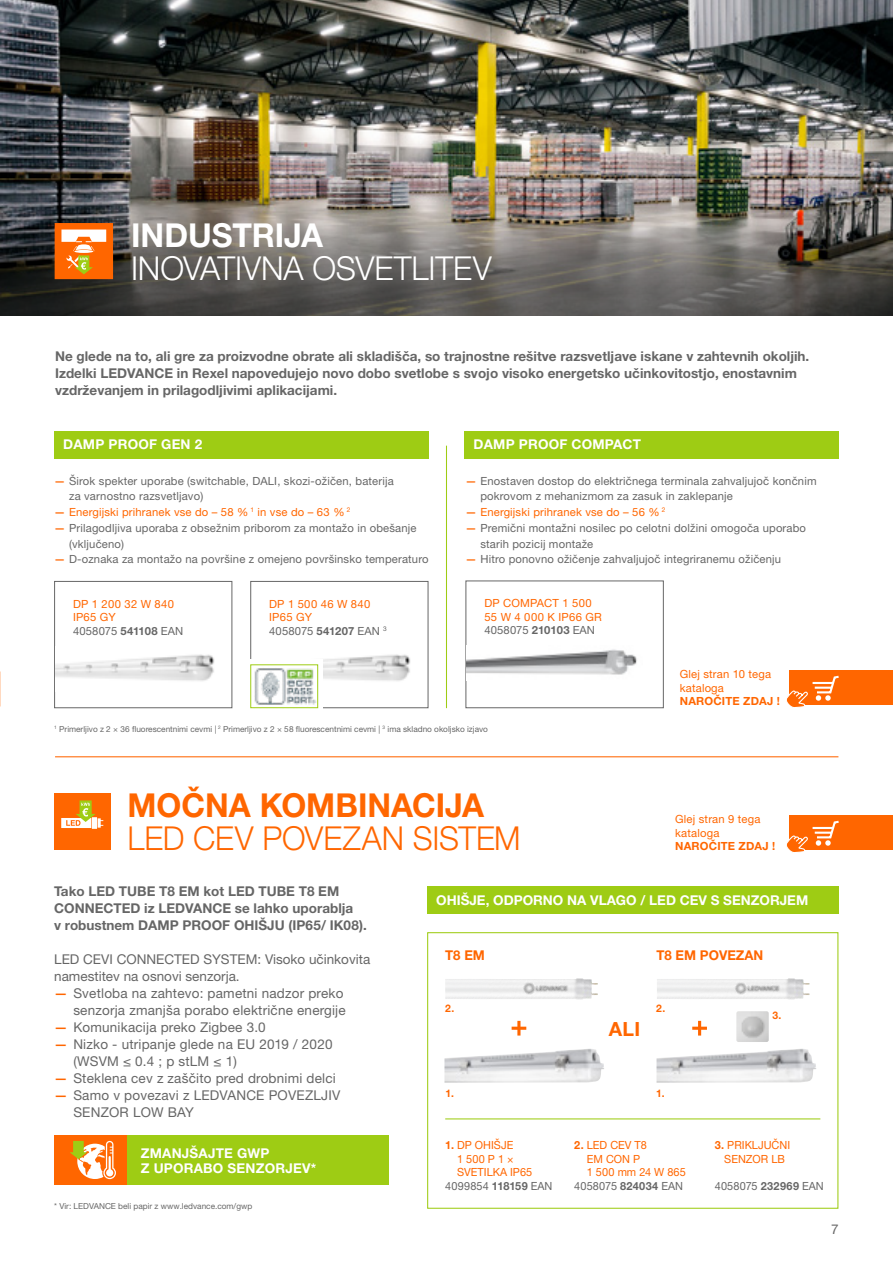
<style>
.page{position:relative;width:893px;height:1263px;background:#fff}
.page>*{position:absolute;margin:0;border:0;box-sizing:border-box;transform-origin:0 0}
.t1{font:300 33px "Helvetica Neue LT Pro";letter-spacing:-.005em;color:#fff}
.t2{font:300 33px "Helvetica Neue LT Pro";letter-spacing:-.005em;color:#f60;scale:.96 1}
.t3{font:700 33px "Helvetica Neue LT Pro";color:#f60}
.t4{font:700 33px "Helvetica Neue LT Pro";color:#fff}
.t5{font:700 19.5px "Helvetica Neue LT Pro";color:#f60}
.t6{font:700 13.5px/17px "Helvetica Neue LT Pro";color:#666}
.t7{font:13.5px/17px "Helvetica Neue LT Pro";letter-spacing:.015em;color:#666}
.t8{font:700 13.5px/15px "Helvetica Neue LT Pro";letter-spacing:.015em;color:#fff}
.t9{font:700 13.5px "Helvetica Neue LT Pro";color:#f60}
.t10{font:11.25px/15.8px "Helvetica Neue LT Pro";letter-spacing:.015em;color:#666}
.t11{font:11.25px/13.5px "Helvetica Neue LT Pro";letter-spacing:.015em;color:#f60}
.t12{font:700 11.25px "Helvetica Neue LT Pro";letter-spacing:.015em;color:#f60}
.t13{font:700 10.5px "Helvetica Neue LT Pro";color:#f60}
.t14{font:8.25px "Helvetica Neue LT Pro";color:#666}
.s1{font-weight:500;color:#f60}
.s2{font-weight:500}
.s3{color:#666}
.s4{font-weight:700;color:#666}
.s5{font-weight:700}
</style>
<div class="page">
<div style="left:427px;top:932px;width:411px;height:277px;border:1px solid #9ecc14"></div>
<img style="left:0;top:0;width:893px;height:223px">
<img style="left:489px;top:978px;width:109px;height:22px">
<img style="left:701px;top:978px;width:109px;height:22px">
<svg style="left:512px;top:1021px;width:14px;height:14px"></svg>
<img style="left:736px;top:1011px;width:33px;height:31px">
<svg style="left:692px;top:1021px;width:15px;height:14px"></svg>
<img style="left:656px;top:1049px;width:160px;height:34px">
<img style="left:444px;top:1049px;width:160px;height:34px">
<svg style="left:1px;top:223px;width:892px;height:93px;background:#625f5b"></svg>
<hr style="left:0;top:223px;width:1px;height:93px;background:#1c2023">
<div style="left:54px;top:1135px;width:335px;height:50px;background:#9ecc14"></div>
<hr style="left:55px;top:756px;width:783px;height:1px;background:#f60">
<div style="left:54px;top:431px;width:374px;height:27px;background:#9ecc14"></div>
<div style="left:465px;top:431px;width:374px;height:27px;background:#9ecc14"></div>
<div style="left:54px;top:581px;width:178px;height:127px;border:1px solid #666"></div>
<div style="left:250px;top:581px;width:178px;height:127px;border:1px solid #666"></div>
<div style="left:465px;top:580px;width:199px;height:128px;border:1px solid #666"></div>
<hr style="left:446px;top:446px;width:1px;height:262px;background:#9ecc14">
<div style="left:427px;top:886px;width:411px;height:28px;background:#9ecc14"></div>
<img style="left:466px;top:645px;width:171px;height:35px">
<img style="left:55px;top:647px;width:160px;height:44px">
<img style="left:323px;top:654px;width:88px;height:27px">
<svg style="left:55px;top:223px;width:58px;height:56px"></svg>
<svg style="left:61px;top:229px;width:45px;height:45px"></svg>
<hr style="left:445px;top:1118px;width:375px;height:1px;background:#9ecc14">
<div style="left:54px;top:793px;width:56px;height:56px;background:#f60"></div>
<svg style="left:61px;top:800px;width:42px;height:29px"></svg>
<div style="left:790px;top:670px;width:103px;height:35px;background:#f60"></div>
<svg style="left:786px;top:674px;width:53px;height:34px"></svg>
<div style="left:790px;top:815px;width:103px;height:35px;background:#f60"></div>
<svg style="left:786px;top:819px;width:53px;height:34px"></svg>
<div style="left:54px;top:1135px;width:73px;height:50px;background:#f60"></div>
<svg style="left:70px;top:1141px;width:46px;height:38px"></svg>
<div style="left:250px;top:659px;width:73px;height:49px;background:#fff"></div>
<img style="left:254px;top:668px;width:62px;height:37px">
<div style="left:250px;top:664px;width:68px;height:44px;border:1px solid #9ecc14"></div>
<h1 class="t4" style="left:131px;top:214px;width:193px">INDUSTRIJA</h1>
<h1 class="t1" style="left:131px;top:248px;width:362px">INOVATIVNA OSVETLITEV</h1>
<p class="t6" style="left:55px;top:347px;width:756px">Ne glede na to, ali gre za proizvodne obrate ali skladišča, so trajnostne rešitve razsvetljave iskane v zahtevnih okoljih.<br>Izdelki LEDVANCE in Rexel napovedujejo novo dobo svetlobe s svojo visoko energetsko učinkovitostjo, enostavnim vzdrževanjem in prilagodljivimi aplikacijami.</p>
<p class="t8" style="left:63px;top:437px;width:141px">DAMP PROOF GEN 2</p>
<p class="t8" style="left:474px;top:437px;width:169px">DAMP PROOF COMPACT</p>
<p class="t10" style="left:69px;top:472px;width:326px;text-indent:-15px"><span class="s1">—</span> Širok spekter uporabe (switchable, DALI, skozi-ožičen, baterija za varnostno razsvetljavo)</p>
<p class="t11" style="left:54px;top:505px;width:298px"><span class="s2">—</span> Energijski prihranek vse do – 58 % <sup>1</sup> in vse do – 63 % <sup>2</sup></p>
<p class="t10" style="left:69px;top:520px;width:349px;text-indent:-15px"><span class="s1">—</span> Prilagodljiva uporaba z obsežnim priborom za montažo in obešanje (vključeno)</p>
<p class="t10" style="left:54px;top:551px;width:376px"><span class="s1">—</span> D-oznaka za montažo na površine z omejeno površinsko temperaturo</p>
<p class="t10" style="left:480px;top:472px;width:338px;text-indent:-15px"><span class="s1">—</span> Enostaven dostop do električnega terminala zahvaljujoč končnim pokrovom z mehanizmom za zasuk in zaklepanje</p>
<p class="t11" style="left:465px;top:505px;width:201px"><span class="s2">—</span> Energijski prihranek vse do – 56 % <sup>2</sup></p>
<p class="t10" style="left:480px;top:520px;width:327px;text-indent:-15px"><span class="s1">—</span> Premični montažni nosilec po celotni dolžini omogoča uporabo starih pozicij montaže</p>
<p class="t10" style="left:465px;top:551px;width:317px"><span class="s1">—</span> Hitro ponovno ožičenje zahvaljujoč integriranemu ožičenju</p>
<p class="t11" style="left:73px;top:597px;width:112px">DP 1 200 32 W 840<br>IP65 GY<br><span class="s3">4058075</span> <span class="s4">541108</span> <span class="s3">EAN</span></p>
<p class="t11" style="left:269px;top:597px;width:119px">DP 1 500 46 W 840<br>IP65 GY<br><span class="s3">4058075</span> <span class="s4">541207</span> <span class="s3">EAN</span> <sup>3</sup></p>
<p class="t11" style="left:484px;top:596px;width:119px">DP COMPACT 1 500<br>55 W 4 000 K IP66 GR<br><span class="s3">4058075</span> <span class="s4">210103</span> <span class="s3">EAN</span></p>
<p class="t14" style="left:54px;top:724px;width:435px"><sup>1</sup> Primerljivo z 2 × 36 fluorescentnimi cevmi | <sup>2</sup> Primerljivo z 2 × 58 fluorescentnimi cevmi | <sup>3</sup> ima skladno okoljsko izjavo</p>
<p class="t11" style="left:680px;top:667px;width:93px">Glej stran 10 tega kataloga</p>
<p class="t12" style="left:680px;top:694px;width:102px">NAROČITE ZDAJ !</p>
<h1 class="t3" style="left:128px;top:784px;width:358px">MOČNA KOMBINACIJA</h1>
<h1 class="t2" style="left:128px;top:818px;width:411px">LED CEV POVEZAN SISTEM</h1>
<p class="t11" style="left:675px;top:812px;width:87px">Glej stran 9 tega kataloga</p>
<p class="t12" style="left:675px;top:839px;width:102px">NAROČITE ZDAJ !</p>
<p class="t6" style="left:54px;top:882px;width:314px">Tako LED TUBE T8 EM kot LED TUBE T8 EM<br>CONNECTED iz LEDVANCE se lahko uporablja<br>v robustnem DAMP PROOF OHIŠJU (IP65/ IK08).</p>
<p class="t7" style="left:54px;top:950px;width:318px">LED CEVI CONNECTED SYSTEM: Visoko učinkovita namestitev na osnovi senzorja.</p>
<p class="t7" style="left:54px;top:985px;width:293px;text-align:right"><span class="s1">—</span> Svetloba na zahtevo: pametni nadzor preko senzorja zmanjša porabo električne energije</p>
<p class="t7" style="left:54px;top:1019px;width:213px"><span class="s1">—</span> Komunikacija preko Zigbee 3.0</p>
<p class="t7" style="left:73px;top:1036px;width:261px;text-indent:-19px"><span class="s1">—</span> Nizko - utripanje glede na EU 2019 / 2020 (WSVM ≤ 0.4 ; p stLM ≤ 1)</p>
<p class="t7" style="left:54px;top:1070px;width:283px"><span class="s1">—</span> Steklena cev z zaščito pred drobnimi delci</p>
<p class="t7" style="left:73px;top:1087px;width:268px;text-indent:-19px"><span class="s1">—</span> Samo v povezavi z LEDVANCE POVEZLJIV<br>SENZOR LOW BAY</p>
<p class="t8" style="left:141px;top:1145px;width:177px">ZMANJŠAJTE GWP<br>Z UPORABO SENZORJEV*</p>
<p class="t14" style="left:54px;top:1201px;width:200px">* Vir: LEDVANCE beli papir z www.ledvance.com/gwp</p>
<p class="t8" style="left:436px;top:892px;width:374px">OHIŠJE, ODPORNO NA VLAGO / LED CEV S SENZORJEM</p>
<p class="t9" style="left:445px;top:946px;width:41px">T8 EM</p>
<p class="t9" style="left:656px;top:946px;width:108px">T8 EM POVEZAN</p>
<p class="t13" style="left:445px;top:1001px;width:11px">2.</p>
<p class="t13" style="left:656px;top:1001px;width:11px">2.</p>
<h2 class="t5" style="left:609px;top:1016px;width:33px">ALI</h2>
<p class="t13" style="left:772px;top:1009px;width:10px">3.</p>
<p class="t13" style="left:446px;top:1086px;width:10px">1.</p>
<p class="t13" style="left:656px;top:1086px;width:10px">1.</p>
<p class="t11" style="left:445px;top:1138px;width:70px"><span class="s5">1.</span> DP OHIŠJE</p>
<p class="t11" style="left:457px;top:1152px;width:58px">1 500 P 1 ×</p>
<p class="t11" style="left:457px;top:1165px;width:77px">SVETILKA IP65</p>
<p class="t10" style="left:445px;top:1178px;width:109px">4099854 <span class="s5">118159</span> EAN</p>
<p class="t11" style="left:574px;top:1138px;width:74px"><span class="s5">2.</span> LED CEV T8</p>
<p class="t11" style="left:587px;top:1152px;width:55px">EM CON P</p>
<p class="t11" style="left:587px;top:1165px;width:101px">1 500 mm 24 W 865</p>
<p class="t10" style="left:574px;top:1178px;width:110px">4058075 <span class="s5">824034</span> EAN</p>
<p class="t11" style="left:715px;top:1138px;width:77px;text-align:center"><span class="s5">3.</span> PRIKLJUČNI<br>SENZOR LB</p>
<p class="t10" style="left:715px;top:1178px;width:110px">4058075 <span class="s5">232969</span> EAN</p>
<p class="t7" style="left:831px;top:1221px;width:9px">7</p>
</div>
